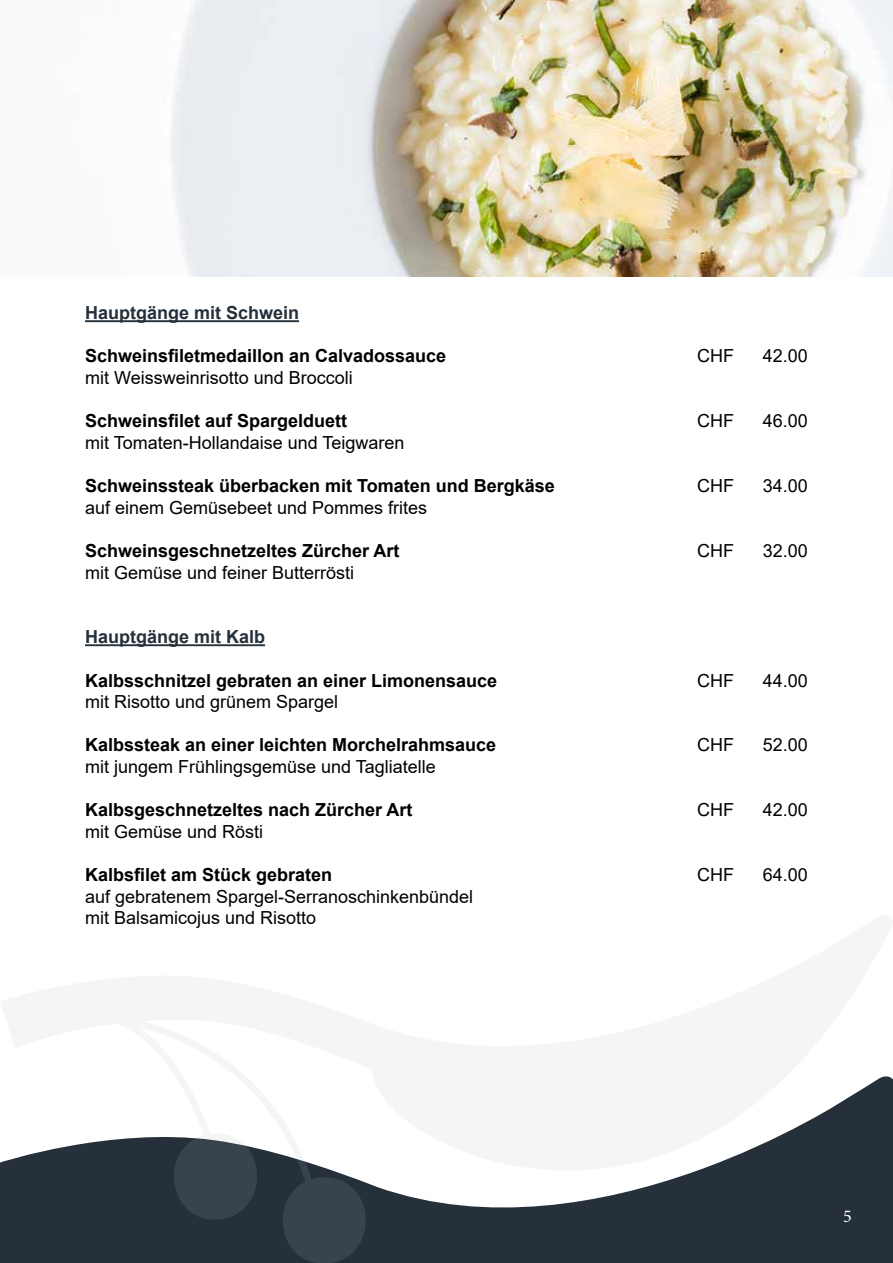
<style>
.page{position:relative;width:893px;height:1263px;background:#fff}
.page>*{position:absolute;margin:0;border:0;box-sizing:border-box;transform-origin:0 0}
.t1{font:18px/21.6px "Arial";color:#000}
.t2{font:700 18px "Arial";color:#000}
.t3{font:700 18px "Arial";color:#25303b}
.t4{font:18px "Minion Pro";color:#fff}
</style>
<div class="page">
<svg style="left:0;top:915px;width:893px;height:348px"></svg>
<div style="left:797px;top:1163px;width:84px;height:91px;background:#25303b"></div>
<img style="left:171px;top:0;width:722px;height:276px">
<hr style="left:85px;top:320px;width:214px;height:2px;background:#25303b">
<hr style="left:85px;top:644px;width:180px;height:2px;background:#25303b">
<p class="t3" style="left:85px;top:300px;width:216px">Hauptgänge mit Schwein</p>
<p class="t2" style="left:85px;top:343px;width:363px">Schweinsfiletmedaillon an Calvadossauce</p>
<p class="t1" style="left:697px;top:345px;width:38px">CHF</p>
<p class="t1" style="left:763px;top:345px;width:47px">42.00</p>
<p class="t1" style="left:85px;top:367px;width:269px">mit Weissweinrisotto und Broccoli</p>
<p class="t2" style="left:85px;top:408px;width:264px">Schweinsfilet auf Spargelduett</p>
<p class="t1" style="left:697px;top:410px;width:38px">CHF</p>
<p class="t1" style="left:763px;top:410px;width:47px">46.00</p>
<p class="t1" style="left:85px;top:432px;width:321px">mit Tomaten-Hollandaise und Teigwaren</p>
<p class="t2" style="left:85px;top:473px;width:471px">Schweinssteak überbacken mit Tomaten und Bergkäse</p>
<p class="t1" style="left:697px;top:475px;width:38px">CHF</p>
<p class="t1" style="left:763px;top:475px;width:47px">34.00</p>
<p class="t1" style="left:85px;top:496px;width:344px">auf einem Gemüsebeet und Pommes frites</p>
<p class="t2" style="left:85px;top:538px;width:316px">Schweinsgeschnetzeltes Zürcher Art</p>
<p class="t1" style="left:697px;top:540px;width:38px">CHF</p>
<p class="t1" style="left:763px;top:540px;width:47px">32.00</p>
<p class="t1" style="left:85px;top:561px;width:271px">mit Gemüse und feiner Butterrösti</p>
<p class="t3" style="left:85px;top:624px;width:182px">Hauptgänge mit Kalb</p>
<p class="t2" style="left:85px;top:667px;width:414px">Kalbsschnitzel gebraten an einer Limonensauce</p>
<p class="t1" style="left:697px;top:669px;width:38px">CHF</p>
<p class="t1" style="left:763px;top:669px;width:47px">44.00</p>
<p class="t1" style="left:85px;top:691px;width:255px">mit Risotto und grünem Spargel</p>
<p class="t2" style="left:85px;top:732px;width:413px">Kalbssteak an einer leichten Morchelrahmsauce</p>
<p class="t1" style="left:697px;top:734px;width:38px">CHF</p>
<p class="t1" style="left:763px;top:734px;width:47px">52.00</p>
<p class="t1" style="left:85px;top:756px;width:352px">mit jungem Frühlingsgemüse und Tagliatelle</p>
<p class="t2" style="left:85px;top:797px;width:329px">Kalbsgeschnetzeltes nach Zürcher Art</p>
<p class="t1" style="left:697px;top:799px;width:38px">CHF</p>
<p class="t1" style="left:763px;top:799px;width:47px">42.00</p>
<p class="t1" style="left:85px;top:820px;width:180px">mit Gemüse und Rösti</p>
<p class="t2" style="left:85px;top:862px;width:249px">Kalbsfilet am Stück gebraten</p>
<p class="t1" style="left:697px;top:864px;width:38px">CHF</p>
<p class="t1" style="left:763px;top:864px;width:47px">64.00</p>
<p class="t1" style="left:85px;top:885px;width:390px">auf gebratenem Spargel-Serranoschinkenbündel mit Balsamicojus und Risotto</p>
<p class="t4" style="left:843px;top:1204px;width:10px">5</p>
</div>
